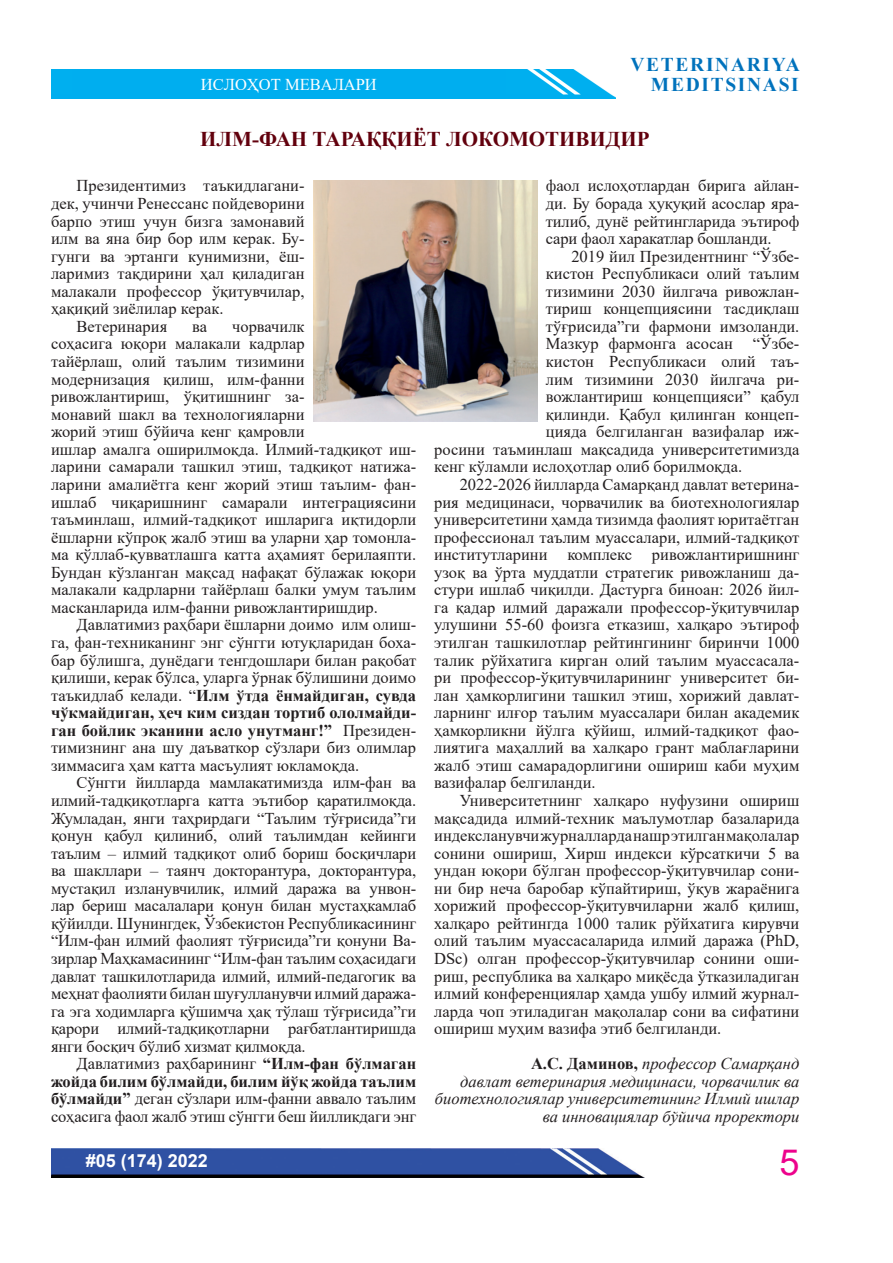
<style>
.page{position:relative;width:893px;height:1263px;background:#fff}
.page>*{position:absolute;margin:0;border:0;box-sizing:border-box;transform-origin:0 0}
.t1{font:36px "Arial";color:#ed028c}
.t2{font:700 21px "Times New Roman";color:#62000d}
.t3{font:700 19.5px/19.5px "Times New Roman";letter-spacing:.085em;color:#0072bc;text-align:right}
.t4{font:700 18px "Arial";color:#fff}
.t5{font:16.5px/17.5px "Times New Roman";color:#231f20;text-align:justify}
.t6{font:italic 16.5px/17.5px "Times New Roman";color:#231f20;text-align:right}
.t7{font:16.5px "Times New Roman";color:#fff}
.s1{font-weight:700;font-style:normal}
.s2{font-weight:700}
</style>
<div class="page">
<img style="left:51px;top:1149px;width:593px;height:29px">
<img style="left:51px;top:69px;width:565px;height:29px">
<img style="left:313px;top:180px;width:224px;height:241px">
<div style="left:72px;top:69px;width:434px;height:30px;background:#00aeef"></div>
<p class="t7" style="left:201px;top:73px;width:177px">ИСЛОҲОТ МЕВАЛАРИ</p>
<p class="t3" style="left:630px;top:54px;width:171px">VETERINARIYA<br>MEDITSINASI</p>
<p class="t2" style="left:200px;top:124px;width:451px">ИЛМ-ФАН ТАРАҚҚИЁТ ЛОКОМОТИВИДИР</p>
<p class="t5" style="left:546px;top:177px;width:255px">фаол ислоҳотлардан бирига айлан&shy;ди. Бу борада ҳуқуқий асослар яра&shy;тилиб, дунё рейтингларида эътироф сари фаол харакатлар бошланди.</p>
<p class="t5" style="left:571px;top:247px;width:230px">2019 йил Президентнинг “Ўзбе-</p>
<p class="t5" style="left:546px;top:264px;width:255px">кистон Респуб ликаси олий таълим</p>
<p class="t5" style="left:546px;top:282px;width:255px">тизимини 2030 йилгача ривожлан-</p>
<p class="t5" style="left:546px;top:300px;width:255px">тириш концепциясини тасдиқлаш</p>
<p class="t5" style="left:546px;top:317px;width:255px">тўғрисида”ги фармони имзоланди.</p>
<p class="t5" style="left:546px;top:335px;width:255px">Мазкур фармонга асосан “Ўзбе-</p>
<p class="t5" style="left:546px;top:352px;width:255px">кистон Республикаси олий таъ-</p>
<p class="t5" style="left:546px;top:370px;width:255px">лим тизимини 2030 йилгача ри-</p>
<p class="t5" style="left:546px;top:387px;width:255px">вожлантириш концепцияси” қабул</p>
<p class="t5" style="left:546px;top:405px;width:255px">қилинди. Қабул қилинган концеп-</p>
<p class="t5" style="left:546px;top:422px;width:255px">цияда белгиланган вазифалар иж-</p>
<p class="t5" style="left:434px;top:440px;width:367px">росини таъминлаш мақсадида университетимизда</p>
<p class="t5" style="left:434px;top:458px;width:309px">кенг кўламли ислоҳотлар олиб борилмоқда.</p>
<p class="t5" style="left:460px;top:475px;width:341px">2022-2026 йилларда Самарқанд давлат ветерина-</p>
<p class="t5" style="left:434px;top:493px;width:367px">рия медицинаси, чорвачилик ва биотехнологиялар</p>
<p class="t5" style="left:434px;top:510px;width:367px">университетини ҳамда тизимда фаолият юритаётган</p>
<p class="t5" style="left:434px;top:528px;width:367px">профессионал таълим муассалари, илмий-тадқиқот</p>
<p class="t5" style="left:434px;top:545px;width:367px">институтларини комплекс ривожлантиришнинг</p>
<p class="t5" style="left:434px;top:563px;width:367px">узоқ ва ўрта муддатли стратегик ривожланиш да-</p>
<p class="t5" style="left:434px;top:580px;width:367px">стури ишлаб чиқилди. Дас турга биноан: 2026 йил-</p>
<p class="t5" style="left:434px;top:598px;width:367px">га қадар илмий даражали профессор-ўқитувчилар</p>
<p class="t5" style="left:434px;top:616px;width:367px">улушини 55-60 фоизга етказиш, халқаро эътироф</p>
<p class="t5" style="left:434px;top:633px;width:367px">этилган ташкилотлар рейтингининг биринчи 1000</p>
<p class="t5" style="left:434px;top:651px;width:367px">талик рўйхатига кирган олий таълим муассасала-</p>
<p class="t5" style="left:434px;top:668px;width:367px">ри профессор-ўқитувчиларининг университет би-</p>
<p class="t5" style="left:434px;top:686px;width:367px">лан ҳамкорлигини ташкил этиш, хорижий давлат-</p>
<p class="t5" style="left:434px;top:703px;width:367px">ларнинг илғор таълим муассалари билан академик</p>
<p class="t5" style="left:434px;top:721px;width:367px">ҳамкорликни йўлга қўйиш, илмий-тадқиқот фао-</p>
<p class="t5" style="left:434px;top:738px;width:367px">лиятига маҳаллий ва халқаро грант маблағларини</p>
<p class="t5" style="left:434px;top:756px;width:367px">жалб этиш самарадорлигини ошириш каби муҳим</p>
<p class="t5" style="left:434px;top:774px;width:163px">вазифалар белгиланди.</p>
<p class="t5" style="left:460px;top:791px;width:341px">Университетнинг халқаро нуфузини ошириш</p>
<p class="t5" style="left:434px;top:809px;width:367px">мақсадида илмий-техник маълумотлар базаларида</p>
<p class="t5" style="left:434px;top:826px;width:367px">индексланувчи журналларда нашр этилган мақолалар</p>
<p class="t5" style="left:434px;top:844px;width:367px">сонини ошириш, Хирш индекси кўрсаткичи 5 ва</p>
<p class="t5" style="left:434px;top:861px;width:367px">ундан юқори бўлган профессор-ўқитувчилар сони-</p>
<p class="t5" style="left:434px;top:879px;width:367px">ни бир неча баробар кўпайтириш, ўқув жараёнига</p>
<p class="t5" style="left:434px;top:896px;width:367px">хорижий профессор-ўқитувчиларни жалб қилиш,</p>
<p class="t5" style="left:434px;top:914px;width:367px">халқаро рейтингда 1000 талик рўйхатига кирувчи</p>
<p class="t5" style="left:434px;top:932px;width:367px">олий таълим муассасаларида илмий даража (PhD,</p>
<p class="t5" style="left:434px;top:949px;width:367px">DSc) олган профессор-ўқитувчилар сонини оши-</p>
<p class="t5" style="left:434px;top:967px;width:367px">риш, республика ва халқаро миқёсда ўтказиладиган</p>
<p class="t5" style="left:434px;top:984px;width:367px">илмий конференциялар ҳамда ушбу илмий журнал-</p>
<p class="t5" style="left:434px;top:1002px;width:367px">ларда чоп этиладиган мақолалар сони ва сифатини</p>
<p class="t5" style="left:434px;top:1019px;width:289px">ошириш муҳим вазифа этиб белгиланди.</p>
<p class="t6" style="left:435px;top:1055px;width:366px"><span class="s1">А.С. Даминов,</span> профессор Самарқанд<br>давлат ветеринария медицинаси, чорвачилик ва биотехнологиялар университетининг Илмий ишлар ва инновациялар бўйича проректори</p>
<p class="t5" style="left:77px;top:177px;width:230px">Президентимиз таъкидлагани-</p>
<p class="t5" style="left:51px;top:194px;width:255px">дек, учинчи Ренессанс пойдеворини</p>
<p class="t5" style="left:51px;top:212px;width:255px">барпо этиш учун бизга замонавий</p>
<p class="t5" style="left:51px;top:229px;width:255px">илм ва яна бир бор илм керак. Бу-</p>
<p class="t5" style="left:51px;top:247px;width:255px">гунги ва эртанги кунимизни, ёш-</p>
<p class="t5" style="left:51px;top:264px;width:255px">ларимиз тақдирини ҳал қиладиган</p>
<p class="t5" style="left:51px;top:282px;width:255px">малакали профессор ўқитувчилар,</p>
<p class="t5" style="left:51px;top:300px;width:174px">ҳақиқий зиёлилар керак.</p>
<p class="t5" style="left:77px;top:317px;width:92px">Ветеринария</p>
<p class="t5" style="left:192px;top:317px;width:16px">ва</p>
<p class="t5" style="left:51px;top:317px;width:367px;text-align:left;text-indent:181px">чорвачилк<br>соҳасига юқори малакали кадрлар<br>тайёрлаш, олий таълим тизимини<br>модернизация қилиш, илм-фанни ривожлантириш, ўқитишнинг за-<br>монавий шакл ва технологияларни<br>жорий этиш бўйича кенг қамровли<br>ишлар амалга оширилмоқда. Илмий-тадқиқот иш&shy;ларини самарали ташкил этиш, тадқиқот натижа&shy;ларини амалиётга кенг жорий этиш таълим- фан&shy;ишлаб чиқаришнинг самарали интеграциясини таъминлаш, илмий-тадқиқот ишларига иқтидорли ёшларни кўпроқ жалб этиш ва уларни ҳар томонла&shy;ма қўллаб-қувватлашга катта аҳамият берилаяпти.<br>Бундан кўзланган мақсад нафақат бўлажак юқори малакали кадрларни тайёрлаш балки умум таълим масканларида илм-фанни ривожлантиришдир.</p>
<p class="t5" style="left:51px;top:616px;width:367px;text-indent:26px">Давлатимиз раҳбари ёшларни доимо илм олиш&shy;га, фан-техниканинг энг сўнгги ютуқларидан боха&shy;бар бўлишга, дунёдаги тенгдошлари билан рақобат қилиши, керак бўлса, уларга ўрнак бўлишини доимо таъкидлаб келади. “<span class="s2">Илм ўтда ёнмайдиган, сувда чўкмайдиган, ҳеч ким сиздан тортиб ололмайди&shy;ган бойлик эканини асло унутманг!”</span> Президен&shy;тимизнинг ана шу даъваткор сўзлари биз олимлар зиммасига ҳам катта масъулият юкламоқда.</p>
<p class="t5" style="left:51px;top:774px;width:367px;text-indent:26px">Сўнгги йилларда мамлакатимизда илм-фан ва илмий-тадқиқотларга катта эътибор қаратилмоқда.<br>Жумладан, янги таҳрирдаги “Таълим тўғрисида”ги қонун қабул қилиниб, олий таълимдан кейинги таълим – илмий тадқиқот олиб бориш босқичлари ва шакллари – таянч докторантура, докторантура, мустақил изланувчилик, илмий даража ва унвон&shy;лар бериш масалалари қонун билан мустаҳкамлаб қўйилди. Шунингдек, Ўзбекистон Республикасининг “Илм-фан илмий фаолият тўғрисида”ги қонуни Ва&shy;зирлар Маҳкамасининг “Илм-фан таълим соҳасидаги давлат ташкилотларида илмий, илмий-педагогик ва меҳнат фаолияти билан шуғулланувчи илмий даража&shy;га эга ходимларга қўшимча ҳақ тўлаш тўғрисида”ги қарори илмий-тадқиқотларни рағбатлантиришда янги босқич бўлиб хизмат қилмоқда.</p>
<p class="t5" style="left:51px;top:1054px;width:367px;text-indent:26px">Давлатимиз раҳбарининг <span class="s2">“Илм-фан бўлмаган жойда билим бўлмайди, билим йўқ жойда таълим бўлмайди”</span> деган сўзлари илм-фанни аввало таълим соҳасига фаол жалб этиш сўнгги беш йилликдаги энг</p>
<p class="t4" style="left:86px;top:1148px;width:124px">#05 (174) 2022</p>
<h1 class="t1" style="left:779px;top:1138px;width:22px">5</h1>
</div>
